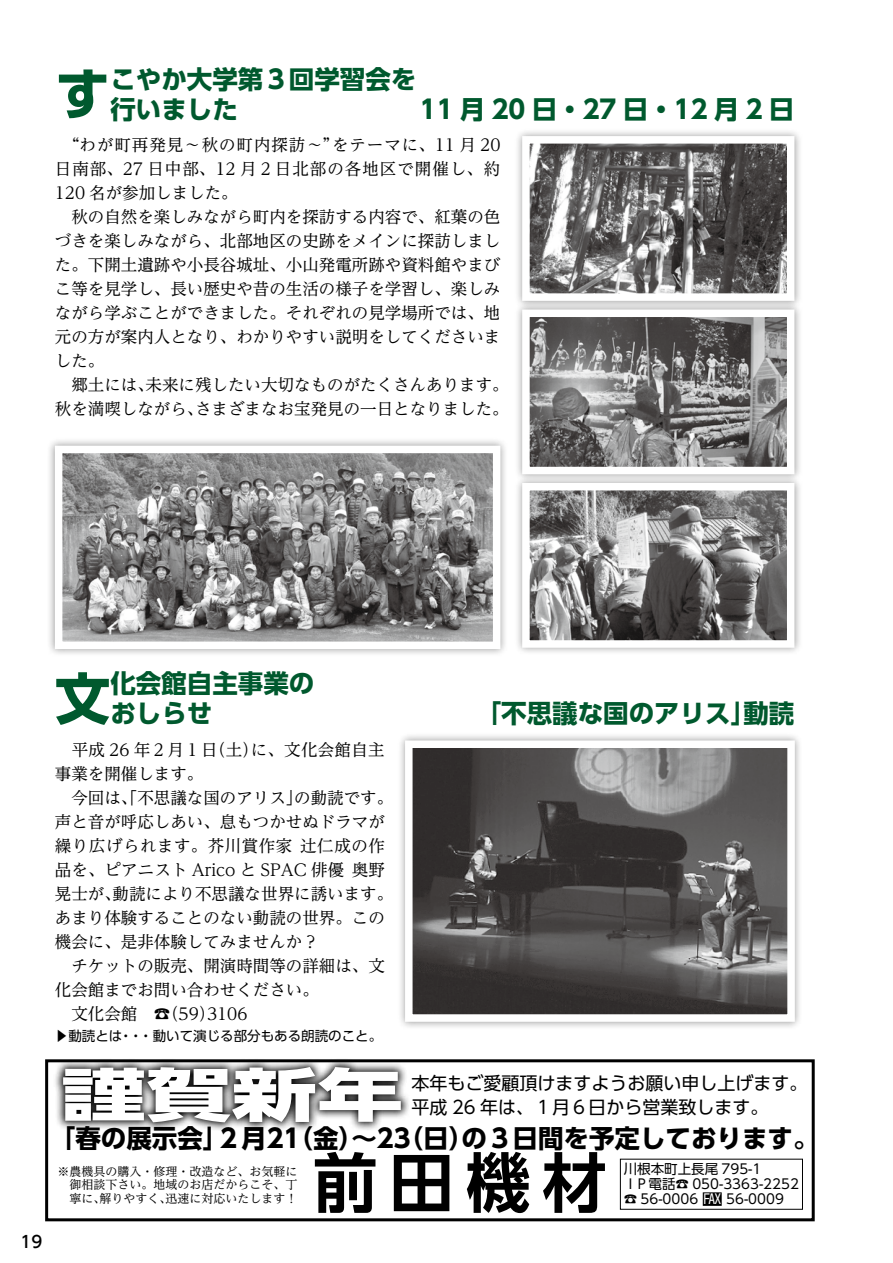
<style>
.page{position:relative;width:893px;height:1263px;background:#fff}
.page>*{position:absolute;margin:0;border:0;box-sizing:border-box;transform-origin:0 0}
.t1{font:700 64.5px "UD Shin Go Pro De";color:#000}
.t2{font:800 57px "UD Shin Go Pro";color:#fff;scale:1.5 1}
.t3{font:700 55.5px "UD Shin Go Pro";color:#00592e}
.t4{font:700 25.5px "UD Shin Go Pro";color:#00592e}
.t5{font:700 25.5px "UD Shin Go Pro";color:#000}
.t6{font:18px "UD Shin Go Pro";color:#000}
.t7{font:16.5px/24px "UD Reimin Pro";color:#000}
.t8{font:16.5px "UD Reimin Pro";letter-spacing:.055em;color:#000}
.t9{font:16.5px "UD Reimin Pro";letter-spacing:.06em;color:#000}
.t10{font:16.5px "UD Reimin Pro";letter-spacing:.02em;color:#000}
.t11{font:16.5px "UD Reimin Pro";letter-spacing:.035em;color:#000}
.t12{font:500 16.5px "UD Shin Go Pro";color:#000}
.t13{font:13.5px "UD Shin Go Pro";color:#000}
.t14{font:12px/13.5px "UD Reimin Pro";color:#000;text-align:right}
.s1{font-weight:300}
.s2{color:#fff}
</style>
<div class="page">
<div style="left:514px;top:128px;width:289px;height:181px;background:#000;opacity:.4"></div>
<img style="left:531px;top:145px;width:254px;height:147px">
<div style="left:522px;top:136px;width:272px;height:165px;border:8px solid #fff"></div>
<div style="left:514px;top:301px;width:289px;height:182px;background:#000;opacity:.4"></div>
<img style="left:531px;top:318px;width:254px;height:147px">
<div style="left:522px;top:309px;width:272px;height:165px;border:8px solid #fff"></div>
<div style="left:565px;top:104px;width:10px;height:10px;border:3px solid #fff;border-radius:50%"></div>
<div style="left:656px;top:104px;width:10px;height:10px;border:3px solid #fff;border-radius:50%"></div>
<div style="left:397px;top:732px;width:406px;height:298px;background:#000;opacity:.4"></div>
<img style="left:414px;top:749px;width:372px;height:264px">
<div style="left:405px;top:740px;width:390px;height:282px;border:8px solid #fff"></div>
<svg style="left:45px;top:1059px;width:770px;height:163px"></svg>
<svg style="left:53px;top:1059px;width:358px;height:73px"></svg>
<div style="left:703px;top:1192px;width:19px;height:14px;background:#000"></div>
<div style="left:514px;top:475px;width:289px;height:181px;background:#000;opacity:.4"></div>
<img style="left:531px;top:492px;width:254px;height:147px">
<div style="left:522px;top:483px;width:272px;height:165px;border:8px solid #fff"></div>
<div style="left:47px;top:437px;width:461px;height:220px;background:#000;opacity:.4"></div>
<img style="left:64px;top:455px;width:427px;height:185px">
<div style="left:55px;top:446px;width:445px;height:203px;border:8px solid #fff"></div>
<h3 class="t4" style="left:110px;top:58px;width:307px">こやか大学第３回学習会を</h3>
<h3 class="t3" style="left:55px;top:49px;width:57px">す</h3>
<h3 class="t4" style="left:110px;top:88px;width:129px">行いました</h3>
<h3 class="t4" style="left:420px;top:88px;width:376px">11 月 20 日・27 日・12月 2 日</h3>
<p class="t8" style="left:55px;top:132px;width:286px">　“わが町再発見～秋の町内探訪～”</p>
<p class="t9" style="left:55px;top:156px;width:447px">日南部、27 日中部、12 月２日北部の各地区で開催し、約</p>
<p class="t7" style="left:55px;top:181px;width:184px">120 名が参加しました。</p>
<p class="t7" style="left:55px;top:205px;width:447px">　秋の自然を楽しみながら町内を探訪する内容で、紅葉の色</p>
<p class="t7" style="left:55px;top:229px;width:447px">づきを楽しみながら、北部地区の史跡をメインに探訪しまし</p>
<p class="t7" style="left:55px;top:253px;width:447px">た。下開土遺跡や小長谷城址、小山発電所跡や資料館やまび</p>
<p class="t7" style="left:55px;top:277px;width:447px">こ等を見学し、長い歴史や昔の生活の様子を学習し、楽しみ</p>
<p class="t7" style="left:55px;top:301px;width:447px">ながら学ぶことができました。それぞれの見学場所では、地</p>
<p class="t7" style="left:55px;top:325px;width:447px">元の方が案内人となり、わかりやすい説明をしてくださいま</p>
<p class="t7" style="left:55px;top:349px;width:51px">した。</p>
<p class="t7" style="left:146px;top:373px;width:364px">未来に残したい大切なものがたくさんあります。</p>
<p class="t8" style="left:332px;top:132px;width:170px">をテーマに、11 月 20</p>
<p class="t7" style="left:55px;top:373px;width:101px">　郷土には、</p>
<p class="t7" style="left:195px;top:397px;width:315px">さまざまなお宝発見の一日となりました。</p>
<p class="t7" style="left:55px;top:397px;width:150px">秋を満喫しながら、</p>
<p class="t12" style="left:21px;top:1229px;width:23px">19</p>
<h3 class="t3" style="left:55px;top:653px;width:57px">文</h3>
<h3 class="t4" style="left:110px;top:663px;width:205px">化会館自主事業の</h3>
<h3 class="t4" style="left:110px;top:693px;width:103px">おしらせ</h3>
<p class="t10" style="left:55px;top:736px;width:331px">　平成 26 年２月１（日土に）、文化会館自主</p>
<p class="t7" style="left:55px;top:761px;width:150px">事業を開催します。</p>
<p class="t7" style="left:294px;top:785px;width:100px">の動読です。</p>
<p class="t7" style="left:55px;top:785px;width:249px">　今回は、「不思議な国のアリス」</p>
<p class="t7" style="left:55px;top:809px;width:332px">声と音が呼応しあい、息もつかせぬドラマが</p>
<p class="t7" style="left:300px;top:833px;width:86px">辻仁成の作</p>
<p class="t11" style="left:55px;top:832px;width:239px">繰り広げられます。芥川賞作家</p>
<p class="t7" style="left:113px;top:857px;width:282px;text-indent:-58px">品を、ピアニスト Arico と SPAC 俳優<br>動読により不思議な世界に誘います。</p>
<p class="t7" style="left:352px;top:857px;width:35px">奥野</p>
<p class="t7" style="left:55px;top:881px;width:67px">晃士が、</p>
<p class="t7" style="left:55px;top:905px;width:332px">あまり体験することのない動読の世界。この</p>
<p class="t7" style="left:55px;top:929px;width:266px">機会に、是非体験してみませんか?</p>
<p class="t7" style="left:55px;top:953px;width:332px">　チケットの販売、開演時間等の詳細は、文</p>
<p class="t7" style="left:55px;top:977px;width:266px">化会館までお問い合わせください。</p>
<p class="t7" style="left:207px;top:1001px;width:42px">3106</p>
<p class="t7" style="left:154px;top:1001px;width:63px">)<span class="s1">☎</span> 59(</p>
<p class="t7" style="left:55px;top:1001px;width:84px">　文化会館</p>
<p class="t13" style="left:119px;top:1025px;width:265px">・・・動いて演じる部分もある朗読のこと。</p>
<p class="t13" style="left:55px;top:1025px;width:69px">▶動読とは</p>
<h2 class="t2" style="left:61px;top:1048px;width:230px">謹賀新年</h2>
<h3 class="t4" style="left:743px;top:693px;width:52px">動読</h3>
<h3 class="t4" style="left:476px;top:693px;width:282px">「不思議な国のアリス」</h3>
<p class="t6" style="left:412px;top:1068px;width:398px">本年もご愛顧頂けますようお願い申し上げます。</p>
<p class="t6" style="left:412px;top:1092px;width:358px">平成 26 年は、１月６日から営業致します。</p>
<h3 class="t5" style="left:50px;top:1117px;width:252px">「春の展示会２」月21</h3>
<h3 class="t5" style="left:288px;top:1117px;width:124px">（金）～23</h3>
<h3 class="t5" style="left:398px;top:1117px;width:422px">（日の）３日間を予定しております。</h3>
<h1 class="t1" style="left:313px;top:1130px;width:295px">前田機材</h1>
<p class="t13" style="left:624px;top:1158px;width:139px">川根本町上長尾 795-1</p>
<p class="t13" style="left:624px;top:1188px;width:162px">☎ 56-0006 <span class="s2">FAX</span> 56-0009</p>
<p class="t14" style="left:58px;top:1164px;width:241px">※農機具の購入・修理・改造など、お気軽に御相談下さい。地域のお店だからこそ、丁迅速に対応いたします!</p>
<p class="t13" style="left:624px;top:1173px;width:177px">ＩＰ電話☎ 050-3363-2252</p>
<p class="t14" style="left:70px;top:1191px;width:37px">寧に、</p>
<p class="t14" style="left:100px;top:1191px;width:73px">解りやすく、</p>
</div>
